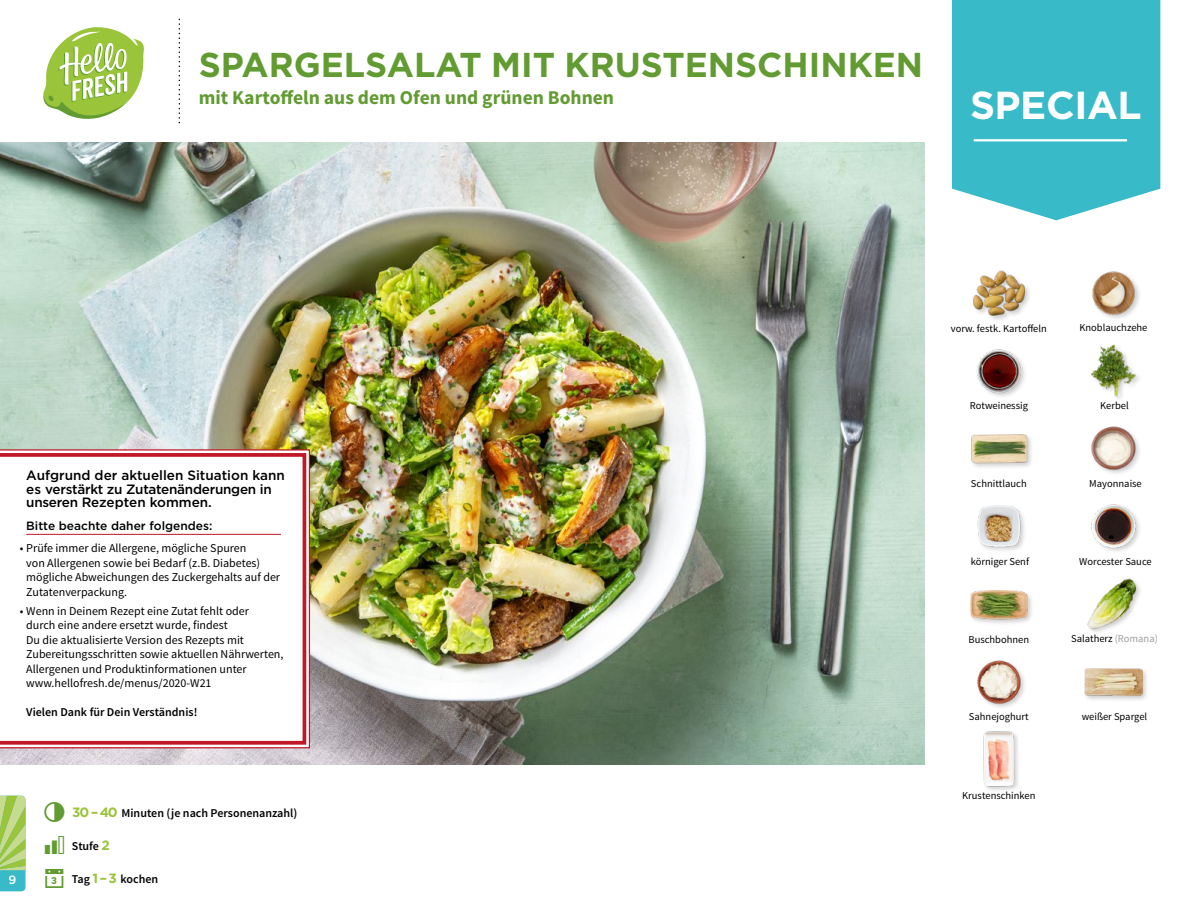
<style>
.page{position:relative;width:1188px;height:918px;background:#fff}
.page>*{position:absolute;margin:0;border:0;box-sizing:border-box;transform-origin:0 0}
.t1{font:700 39px "Gotham";letter-spacing:-.01em;color:#fff}
.t2{font:700 34.5px "Gotham";color:#619b31}
.t3{font:700 19.5px "Source Sans Pro";color:#619b31}
.t4{font:500 13.5px/13.5px "Gotham";letter-spacing:-.01em;color:#000}
.t5{font:12px/14.4px "Source Sans Pro";color:#000}
.t6{font:600 12px "Source Sans Pro";color:#000}
.t7{font:500 12px "Gotham";color:#000}
.t8{font:500 12px "Gotham";color:#fffef7}
.t9{font:10.5px "Source Sans Pro";color:#000}
.s1{font-family:"Gotham";font-weight:700;font-size:13.5px;color:#9ac43a}
.s2{color:#619b31}
.s3{color:#9d9d9c}
</style>
<div class="page">
<img style="left:977px;top:660px;width:48px;height:47px">
<div style="left:1084px;top:667px;width:65px;height:35px;background:#000;opacity:.2"></div>
<img style="left:1085px;top:667px;width:57px;height:35px">
<div style="left:968px;top:588px;width:66px;height:38px;background:#000;opacity:.2"></div>
<img style="left:970px;top:588px;width:58px;height:38px">
<img style="left:977px;top:505px;width:47px;height:46px">
<img style="left:1091px;top:504px;width:49px;height:48px">
<img style="left:1091px;top:426px;width:49px;height:48px">
<div style="left:970px;top:433px;width:64px;height:37px;background:#000;opacity:.2"></div>
<img style="left:970px;top:433px;width:58px;height:37px">
<img style="left:977px;top:349px;width:48px;height:48px">
<img style="left:1091px;top:344px;width:48px;height:55px">
<img style="left:1092px;top:271px;width:48px;height:48px">
<div style="left:972px;top:269px;width:60px;height:53px;background:#000;opacity:.2"></div>
<img style="left:972px;top:269px;width:55px;height:53px">
<div style="left:982px;top:730px;width:39px;height:64px;background:#000;opacity:.2"></div>
<img style="left:982px;top:730px;width:39px;height:58px">
<svg style="left:952px;top:0;width:208px;height:220px;background:#46bfcc"></svg>
<hr style="left:974px;top:139px;width:153px;height:2px;background:#fff">
<svg style="left:0;top:796px;width:26px;height:95px;background:#95cb81"></svg>
<img style="left:1087px;top:578px;width:53px;height:54px">
<svg style="left:43px;top:27px;width:101px;height:92px"></svg>
<img style="left:0;top:142px;width:925px;height:623px">
<svg style="left:0;top:449px;width:311px;height:300px"></svg>
<svg style="left:0;top:453px;width:306px;height:292px"></svg>
<h2 class="t2" style="left:199px;top:42px;width:726px">SPARGELSALAT MIT KRUSTENSCHINKEN</h2>
<h3 class="t3" style="left:199px;top:85px;width:417px">mit Kartoffeln aus dem Ofen und grünen Bohnen</h3>
<h1 class="t1" style="left:970px;top:79px;width:173px">SPECIAL</h1>
<p class="t4" style="left:26px;top:469px;width:260px">Aufgrund der aktuellen Situation kann es verstärkt zu Zutatenänderungen in unseren Rezepten kommen.</p>
<p class="t7" style="left:26px;top:518px;width:188px">Bitte beachte daher folgendes:</p>
<p class="t5" style="left:26px;top:541px;width:255px;text-indent:-6px">• Prüfe immer die Allergene, mögliche Spuren<br>von Allergenen sowie bei Bedarf (z.B. Diabetes) mögliche Abweichungen des Zuckergehalts auf der Zutatenverpackung.</p>
<p class="t5" style="left:26px;top:604px;width:259px;text-indent:-6px">• Wenn in Deinem Rezept eine Zutat fehlt oder<br>durch eine andere ersetzt wurde, findest<br>Du die aktualisierte Version des Rezepts mit Zubereitungsschritten sowie aktuellen Nährwerten, Allergenen und Produktinformationen unter www.hellofresh.de/menus/2020-W21</p>
<p class="t6" style="left:26px;top:704px;width:173px">Vielen Dank für Dein Verständnis!</p>
<p class="t6" style="left:72px;top:805px;width:227px"><span class="s1">30 –40</span> Minuten (je nach Personenanzahl)</p>
<p class="t8" style="left:9px;top:872px;width:9px">9</p>
<p class="t6" style="left:72px;top:838px;width:40px">Stufe <span class="s1">2</span></p>
<p class="t6" style="left:43px;top:871px;width:117px"><span class="s2">▪</span> Tag <span class="s1">1 –3</span> kochen</p>
<p class="t9" style="left:951px;top:322px;width:98px">vorw. festk. Kartoffeln</p>
<p class="t9" style="left:1079px;top:321px;width:70px">Knoblauchzehe</p>
<p class="t9" style="left:970px;top:399px;width:60px">Rotweinessig</p>
<p class="t9" style="left:1100px;top:399px;width:30px">Kerbel</p>
<p class="t9" style="left:971px;top:477px;width:57px">Schnittlauch</p>
<p class="t9" style="left:1089px;top:477px;width:54px">Mayonnaise</p>
<p class="t9" style="left:971px;top:555px;width:60px">körniger Senf</p>
<p class="t9" style="left:1079px;top:555px;width:74px">Worcester Sauce</p>
<p class="t9" style="left:969px;top:633px;width:62px">Buschbohnen</p>
<p class="t9" style="left:1071px;top:632px;width:88px">Salatherz <span class="s3">(Romana)</span></p>
<p class="t9" style="left:969px;top:710px;width:61px">Sahnejoghurt</p>
<p class="t9" style="left:1082px;top:710px;width:67px">weißer Spargel</p>
<p class="t9" style="left:962px;top:789px;width:75px">Krustenschinken</p>
</div>
